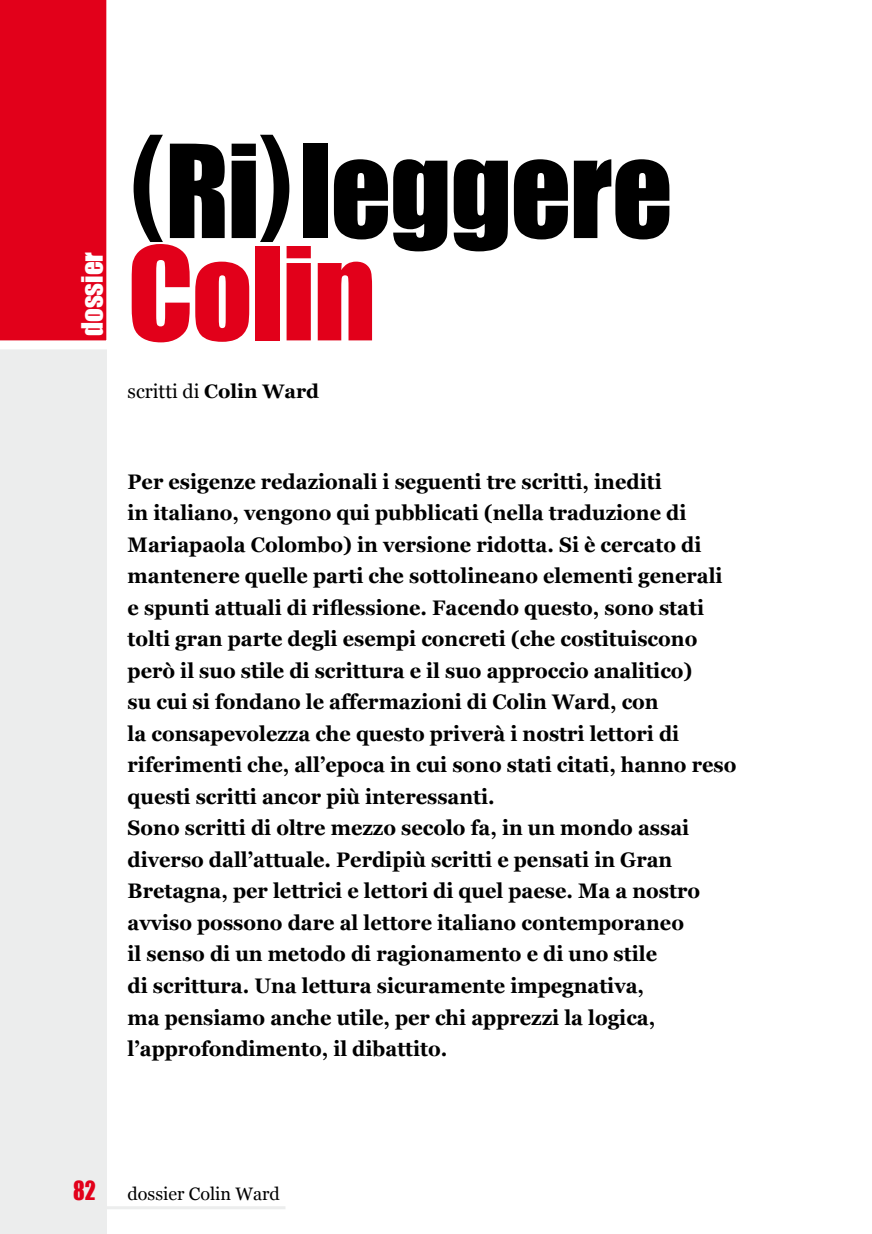
<style>
.page{position:relative;width:872px;height:1234px;background:#fff}
.page>*{position:absolute;margin:0;border:0;box-sizing:border-box;transform-origin:0 0}
.t1{font:119.4px/102.3px "Impact";letter-spacing:-.015em;color:#000}
.t2{font:27px "Impact";color:#fff}
.t3{font:24.15px "Impact";color:#e2001a;scale:.9 1}
.t4{font:700 21px/31.5px "Georgia";color:#000;scale:.95 1}
.t5{font:19.5px "Georgia";color:#000}
.t6{font:18px "Georgia";color:#000}
.s1{color:#e2001a}
.s2{font-weight:700}
</style>
<div class="page">
<div style="left:0;top:0;width:106px;height:1233px;background:#eceded"></div>
<div style="left:0;top:0;width:107px;height:354px;background:#e2001a"></div>
<hr style="left:0;top:1205px;width:285px;height:3px;background:#eceded">
<p class="t2" style="left:71px;top:336px;width:86px;rotate:-90deg">dossier</p>
<h1 class="t1" style="left:127px;top:137px;width:547px"><sup>(</sup>Ri<sup>)</sup>leggere<br><span class="s1">Colin</span></h1>
<p class="t5" style="left:128px;top:376px;width:193px">scritti di <span class="s2">Colin Ward</span></p>
<p class="t4" style="left:128px;top:464px;width:642px">Per esigenze redazionali i seguenti tre scritti, inediti<br>in italiano, vengono qui pubblicati (nella traduzione di Mariapaola Colombo) in versione ridotta. Si è cercato di mantenere quelle parti che sottolineano elementi generali e spunti attuali di riflessione. Facendo questo, sono stati tolti gran parte degli esempi concreti (che costituiscono però il suo stile di scrittura e il suo approccio analitico)<br>su cui si fondano le affermazioni di Colin Ward, con<br>la consapevolezza che questo priverà i nostri lettori di riferimenti che, all’epoca in cui sono stati citati, hanno reso questi scritti ancor più interessanti.<br>Sono scritti di oltre mezzo secolo fa, in un mondo assai diverso dall’attuale. Perdipiù scritti e pensati in Gran Bretagna, per lettrici e lettori di quel paese. Ma a nostro avviso possono dare al lettore italiano contemporaneo<br>il senso di un metodo di ragionamento e di uno stile<br>di scrittura. Una lettura sicuramente impegnativa,<br>ma pensiamo anche utile, per chi apprezzi la logica, l’approfondimento, il dibattito.</p>
<p class="t3" style="left:73px;top:1171px;width:27px">82</p>
<p class="t6" style="left:128px;top:1180px;width:154px">dossier Colin Ward</p>
</div>
